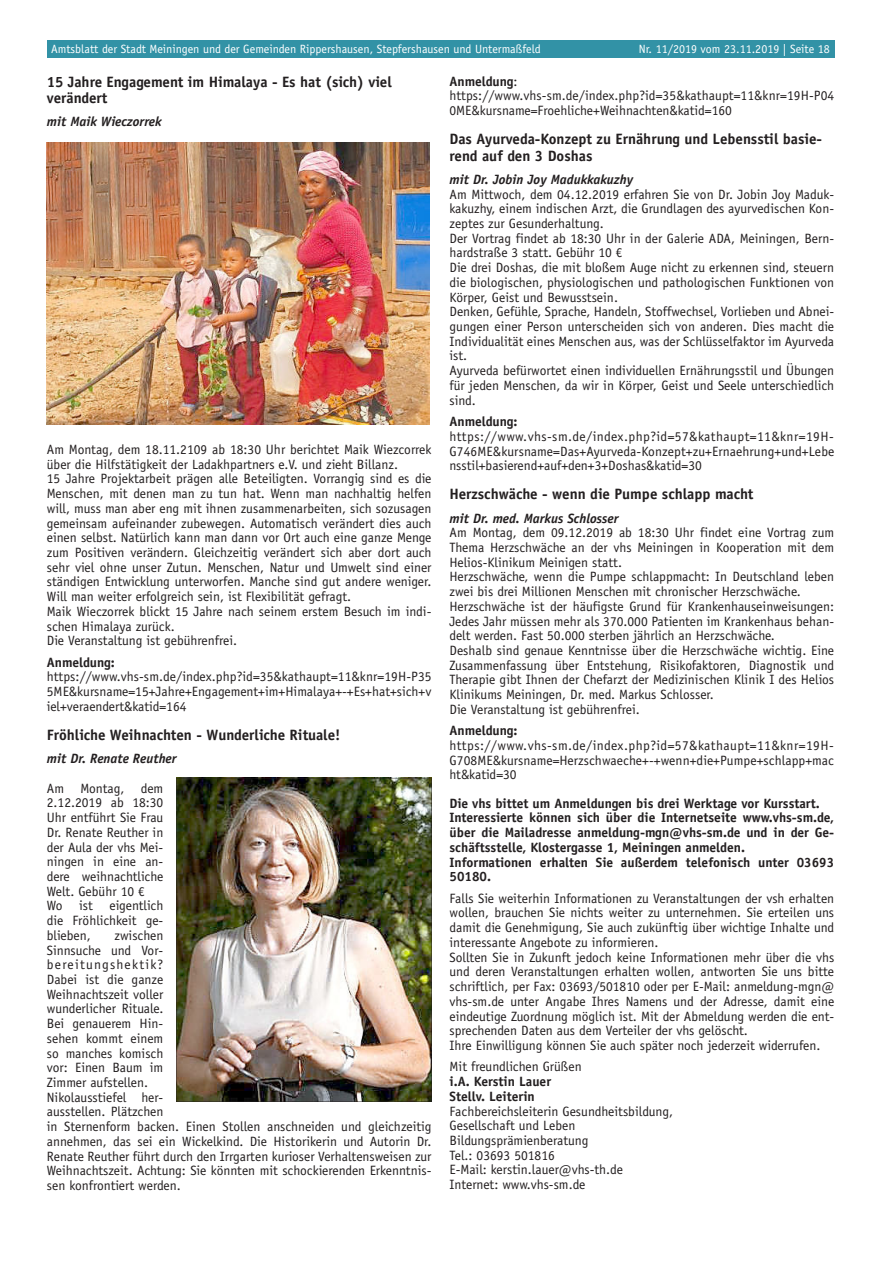
<style>
.page{position:relative;width:881px;height:1263px;background:#fff}
.page>*{position:absolute;margin:0;border:0;box-sizing:border-box;transform-origin:0 0}
.t1{font:700 15px/16.4px "Officina Sans LT";color:#231f20}
.t2{font:13.5px/14.7px "Officina Sans LT";color:#231f20}
.t3{font:700 13.5px/14.7px "Officina Sans LT";color:#231f20}
.t4{font:italic 700 13.5px "Officina Sans LT";color:#231f20}
.t5{font:12px "Officina Sans LT";color:#fff}
.s1{font-weight:700}
</style>
<div class="page">
<div style="left:47px;top:40px;width:786px;height:17px;background:#3292a6"></div>
<img style="left:47px;top:142px;width:382px;height:282px">
<img style="left:176px;top:778px;width:255px;height:324px">
<p class="t5" style="left:51px;top:42px;width:491px">Amtsblatt der Stadt Meiningen und der Gemeinden Rippershausen, Stepfershausen und Untermaßfeld</p>
<p class="t5" style="left:638px;top:42px;width:192px">Nr. 11/2019 vom 23.11.2019 | Seite 18</p>
<p class="t1" style="left:47px;top:74px;width:346px">15 Jahre Engagement im Himalaya - Es hat (sich) viel verändert</p>
<p class="t4" style="left:47px;top:117px;width:116px">mit Maik Wieczorrek</p>
<p class="t2" style="left:449px;top:74px;width:386px"><span class="s1">Anmeldung</span>: https://www.vhs-sm.de/index.php?id=35&amp;kathaupt=11&amp;knr=19H-P04<br>0ME&amp;kursname=Froehliche+Weihnachten&amp;katid=160</p>
<p class="t1" style="left:449px;top:131px;width:374px">Das Ayurveda-Konzept zu Ernährung und Lebensstil basie&shy;rend auf den 3 Doshas</p>
<p class="t4" style="left:449px;top:174px;width:185px">mit Dr. Jobin Joy Madukkakuzhy</p>
<p class="t2" style="left:449px;top:187px;width:386px">Am Mittwoch, dem 04.12.2019 erfahren Sie von Dr. Jobin Joy Maduk&shy;kakuzhy, einem indischen Arzt, die Grundlagen des ayurvedischen Kon&shy;zeptes zur Gesunderhaltung.<br>Der Vortrag findet ab 18:30 Uhr in der Galerie ADA, Meiningen, Bern&shy;hardstraße 3 statt. Gebühr 10 €<br>Die drei Doshas, die mit bloßem Auge nicht zu erkennen sind, steuern die biologischen, physiologischen und pathologischen Funktionen von Körper, Geist und Bewusstsein.<br>Denken, Gefühle, Sprache, Handeln, Stoffwechsel, Vorlieben und Abnei&shy;gungen einer Person unterscheiden sich von anderen. Dies macht die Individualität eines Menschen aus, was der Schlüsselfaktor im Ayurveda ist.<br>Ayurveda befürwortet einen individuellen Ernährungsstil und Übungen für jeden Menschen, da wir in Körper, Geist und Seele unterschiedlich sind.</p>
<p class="t3" style="left:449px;top:414px;width:70px">Anmeldung:</p>
<p class="t2" style="left:449px;top:429px;width:386px;text-align:justify">https://www.vhs-sm.de/index.php?id=57&amp;kathaupt=11&amp;knr=19H-G746ME&amp;kursname=Das+Ayurveda-Konzept+zu+Ernaehrung+und+Lebe nsstil+basierend+auf+den+3+Doshas&amp;katid=30</p>
<p class="t1" style="left:449px;top:486px;width:305px">Herzschwäche - wenn die Pumpe schlapp macht</p>
<p class="t4" style="left:449px;top:513px;width:170px">mit Dr. med. Markus Schlosser</p>
<p class="t2" style="left:449px;top:525px;width:386px">Am Montag, dem 09.12.2019 ab 18:30 Uhr findet eine Vortrag zum Thema Herzschwäche an der vhs Meiningen in Kooperation mit dem Helios-Klinikum Meinigen statt.<br>Herzschwäche, wenn die Pumpe schlappmacht: In Deutschland leben zwei bis drei Millionen Menschen mit chronischer Herzschwäche.<br>Herzschwäche ist der häufigste Grund für Krankenhauseinweisungen:<br>Jedes Jahr müssen mehr als 370.000 Patienten im Krankenhaus behan&shy;delt werden. Fast 50.000 sterben jährlich an Herzschwäche.<br>Deshalb sind genaue Kenntnisse über die Herzschwäche wichtig. Eine Zusammenfassung über Entstehung, Risikofaktoren, Diagnostik und Therapie gibt Ihnen der Chefarzt der Medizinischen Klinik I des Helios Klinikums Meiningen, Dr. med. Markus Schlosser.<br>Die Veranstaltung ist gebührenfrei.</p>
<p class="t3" style="left:449px;top:723px;width:70px">Anmeldung:</p>
<p class="t2" style="left:449px;top:738px;width:385px;text-align:justify">https://www.vhs-sm.de/index.php?id=57&amp;kathaupt=11&amp;knr=19H-G708ME&amp;kursname=Herzschwaeche+-+wenn+die+Pumpe+schlapp+mac ht&amp;katid=30</p>
<p class="t3" style="left:449px;top:796px;width:386px">Die vhs bittet um Anmeldungen bis drei Werktage vor Kursstart.<br>Interessierte können sich über die Internetseite www.vhs-sm.de, über die Mailadresse anmeldung-mgn@vhs-sm.de und in der Ge&shy;schäftsstelle, Klostergasse 1, Meiningen anmelden.<br>Informationen erhalten Sie außerdem telefonisch unter 03693<br>50180.</p>
<p class="t2" style="left:449px;top:891px;width:386px">Falls Sie weiterhin Informationen zu Veranstaltungen der vsh erhalten wollen, brauchen Sie nichts weiter zu unternehmen. Sie erteilen uns damit die Genehmigung, Sie auch zukünftig über wichtige Inhalte und interessante Angebote zu informieren.<br>Sollten Sie in Zukunft jedoch keine Informationen mehr über die vhs und deren Veranstaltungen erhalten wollen, antworten Sie uns bitte schriftlich, per Fax: 03693/501810 oder per E-Mail: anmeldung-mgn@ vhs-sm.de unter Angabe Ihres Namens und der Adresse, damit eine eindeutige Zuordnung möglich ist. Mit der Abmeldung werden die ent&shy;sprechenden Daten aus dem Verteiler der vhs gelöscht.<br>Ihre Einwilligung können Sie auch später noch jederzeit widerrufen.</p>
<p class="t2" style="left:449px;top:1059px;width:134px">Mit freundlichen Grüßen</p>
<p class="t3" style="left:449px;top:1074px;width:103px">i.A. Kerstin Lauer<br>Stellv. Leiterin</p>
<p class="t2" style="left:449px;top:1104px;width:225px">Fachbereichsleiterin Gesundheitsbildung,<br>Gesellschaft und Leben<br>Bildungsprämienberatung<br>Tel.: 03693 501816<br>E-Mail: kerstin.lauer@vhs-th.de<br>Internet: www.vhs-sm.de</p>
<p class="t2" style="left:47px;top:442px;width:386px">Am Montag, dem 18.11.2109 ab 18:30 Uhr berichtet Maik Wiezcorrek über die Hilfstätigkeit der Ladakhpartners e.V. und zieht Billanz.<br>15 Jahre Projektarbeit prägen alle Beteiligten. Vorrangig sind es die Menschen, mit denen man zu tun hat. Wenn man nachhaltig helfen will, muss man aber eng mit ihnen zusammenarbeiten, sich sozusagen gemeinsam aufeinander zubewegen. Automatisch verändert dies auch einen selbst. Natürlich kann man dann vor Ort auch eine ganze Menge zum Positiven verändern. Gleichzeitig verändert sich aber dort auch sehr viel ohne unser Zutun. Menschen, Natur und Umwelt sind einer ständigen Entwicklung unterworfen. Manche sind gut andere weniger.<br>Will man weiter erfolgreich sein, ist Flexibilität gefragt.<br>Maik Wieczorrek blickt 15 Jahre nach seinem erstem Besuch im indi&shy;schen Himalaya zurück.<br>Die Veranstaltung ist gebührenfrei.</p>
<p class="t3" style="left:47px;top:655px;width:70px">Anmeldung:</p>
<p class="t2" style="left:47px;top:670px;width:386px;text-align:justify">https://www.vhs-sm.de/index.php?id=35&amp;kathaupt=11&amp;knr=19H-P35<br>5ME&amp;kursname=15+Jahre+Engagement+im+Himalaya+-+Es+hat+sich+v iel+veraendert&amp;katid=164</p>
<p class="t1" style="left:47px;top:727px;width:295px">Fröhliche Weihnachten - Wunderliche Rituale!</p>
<p class="t4" style="left:47px;top:753px;width:131px">mit Dr. Renate Reuther</p>
<p class="t2" style="left:47px;top:781px;width:118px">Am Montag, dem<br>2.12.2019 ab 18:30<br>Uhr entführt Sie Frau<br>Dr. Renate Reuther in der Aula der vhs Mei&shy;ningen in eine an&shy;dere weihnachtliche<br>Welt. Gebühr 10 €<br>Wo ist eigentlich die Fröhlichkeit ge&shy;blieben,</p>
<p class="t2" style="left:47px;top:928px;width:386px;text-indent:68px">zwischen<br>Sinnsuche und Vor-<br>bereitungshektik?<br>Dabei ist die ganze<br>Weihnachtszeit voller<br>wunderlicher Rituale.<br>Bei genauerem Hin-<br>sehen kommt einem<br>so manches komisch<br>vor: Einen Baum im<br>Zimmer aufstellen.<br>Nikolausstiefel her-<br>ausstellen. Plätzchen<br>in Sternenform backen. Einen Stollen anschneiden und gleichzeitig annehmen, das sei ein Wickelkind. Die Historikerin und Autorin Dr.<br>Renate Reuther führt durch den Irrgarten kurioser Verhaltensweisen zur<br>Weihnachtszeit. Achtung: Sie könnten mit schockierenden Erkenntnis&shy;sen konfrontiert werden.</p>
</div>
